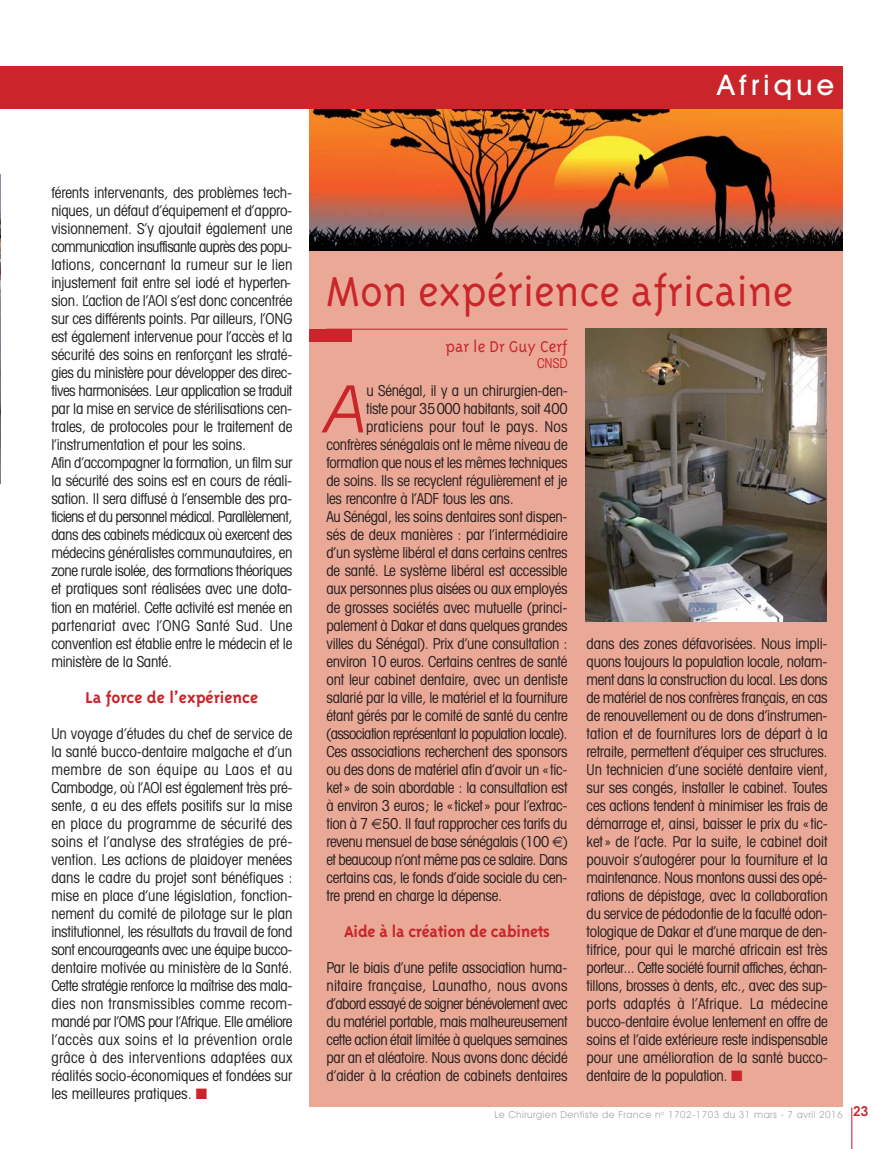
<style>
.page{position:relative;width:894px;height:1149px;background:#fff}
.page>*{position:absolute;margin:0;border:0;box-sizing:border-box;transform-origin:0 0}
.t1{font:italic 66px "Avant Garde IT Cby BT";color:#c9252b}
.t2{font:300 48px "Triplex";color:#c9252b}
.t3{font:500 28.5px "Avant Garde IT Cby BT";letter-spacing:.15em;color:#fff}
.t4{font:700 18px "Triplex";letter-spacing:-.015em;color:#c9252b}
.t5{font:300 18px "Triplex";color:#c9252b}
.t6{font:condensed 15px/18px "Avant Garde IT Cby BT";letter-spacing:-.015em;color:#231f20;text-align:justify}
.t7{font:condensed 15px "Avant Garde IT Cby BT";letter-spacing:-.04em;color:#231f20}
.t8{font:condensed 15px "Avant Garde IT Cby BT";letter-spacing:-.035em;color:#231f20}
.t9{font:condensed 15px "Avant Garde IT Cby BT";letter-spacing:.015em;color:#231f20}
.t10{font:condensed 13.5px "Avant Garde IT Cby BT";color:#c9252b}
.t11{font:600 condensed 13.5px "Avant Garde IT Cby BT";color:#c9252b}
.t12{font:9.75px "Avant Garde IT Cby BT";letter-spacing:.05em;color:#a7a9ac}
.s1{color:#c9252b}
</style>
<div class="page">
<div style="left:309px;top:105px;width:533px;height:1001px;background:#eaa896"></div>
<img style="left:585px;top:329px;width:241px;height:292px">
<img style="left:309px;top:109px;width:533px;height:141px">
<hr style="left:851px;top:1107px;width:1px;height:42px;background:#c9252b">
<div style="left:0;top:66px;width:842px;height:43px;background:#c9252b"></div>
<img style="left:0;top:175px;width:1px;height:308px">
<hr style="left:326px;top:329px;width:241px;height:1px;background:#c9252b">
<div style="left:309px;top:329px;width:43px;height:12px;background:#c9252b"></div>
<h3 class="t3" style="left:717px;top:68px;width:118px">Afrique</h3>
<p class="t6" style="left:51px;top:184px;width:242px;text-align:left">férents intervenants, des problèmes tech&shy;niques, un défaut d’équipement et d’appro&shy;visionnement. S’y ajoutait également une communication insuffisante auprès des popu&shy;lations, concernant la rumeur sur le lien injustement fait entre sel iodé et hyperten&shy;sion. L’action de l’AOI s’est donc concentrée sur ces différents points. Par ailleurs, l’ONG est également intervenue pour l’accès et la sécurité des soins en renforçant les straté&shy;gies du ministère pour développer des direc&shy;tives harmonisées. Leur application se traduit par la mise en service de stérilisations cen&shy;trales, de protocoles pour le traitement de l’instrumentation et pour les soins.<br>Afin d’accompagner la formation, un film sur la sécurité des soins est en cours de réali&shy;sation. Il sera diffusé à l’ensemble des pra&shy;ticiens et du personnel médical. Parallèlement, dans des cabinets médicaux où exercent des médecins généralistes communautaires, en zone rurale isolée, des formations théoriques et pratiques sont réalisées avec une dota&shy;tion en matériel. Cette activité est menée en partenariat avec l’ONG Santé Sud. Une convention est établie entre le médecin et le ministère de la Santé.</p>
<p class="t4" style="left:86px;top:687px;width:174px">La force de l’expérience</p>
<p class="t6" style="left:51px;top:724px;width:243px">Un voyage d’études du chef de service de la santé bucco-dentaire malgache et d’un membre de son équipe au Laos et au Cambodge, où l’AOI est également très pré&shy;sente, a eu des effets positifs sur la mise en place du programme de sécurité des soins et l’analyse des stratégies de pré&shy;vention. Les actions de plaidoyer menées dans le cadre du projet sont bénéfiques : mise en place d’une législation, fonction&shy;nement du comité de pilotage sur le plan institutionnel, les résultats du travail de fond sont encourageants avec une équipe bucco&shy;dentaire motivée au ministère de la Santé.<br>Cette stratégie renforce la maîtrise des mala&shy;dies non transmissibles comme recom&shy;mandé par l’OMS pour l’Afrique. Elle améliore l’accès aux soins et la prévention orale grâce à des interventions adaptées aux réalités socio-économiques et fondées sur les meilleures pratiques. <span class="s1">■</span></p>
<h2 class="t2" style="left:326px;top:264px;width:468px">Mon expérience africaine</h2>
<p class="t5" style="left:445px;top:336px;width:124px">par le Dr Guy Cerf</p>
<p class="t10" style="left:537px;top:355px;width:32px">CNSD</p>
<h1 class="t1" style="left:326px;top:369px;width:41px">A</h1>
<p class="t6" style="left:366px;top:382px;width:203px">u Sénégal, il y a un chirurgien-den-</p>
<p class="t6" style="left:366px;top:400px;width:203px">tiste pour 35 000 habitants, soit 400</p>
<p class="t9" style="left:366px;top:418px;width:203px">praticiens pour tout le pays. Nos</p>
<p class="t6" style="left:326px;top:436px;width:242px">confrères sénégalais ont le même niveau de</p>
<p class="t6" style="left:326px;top:454px;width:242px">formation que nous et les mêmes techniques</p>
<p class="t6" style="left:326px;top:472px;width:242px">de soins. Ils se recyclent régulièrement et je</p>
<p class="t6" style="left:326px;top:490px;width:189px">les rencontre à l’ADF tous les ans.</p>
<p class="t6" style="left:326px;top:508px;width:242px">Au Sénégal, les soins dentaires sont dispen-</p>
<p class="t6" style="left:326px;top:526px;width:242px">sés de deux manières : par l’intermédiaire</p>
<p class="t6" style="left:326px;top:544px;width:242px">d’un système libéral et dans certains centres</p>
<p class="t6" style="left:326px;top:562px;width:242px">de santé. Le système libéral est accessible</p>
<p class="t6" style="left:326px;top:580px;width:242px">aux personnes plus aisées ou aux employés</p>
<p class="t6" style="left:326px;top:598px;width:242px">de grosses sociétés avec mutuelle (princi-</p>
<p class="t6" style="left:326px;top:616px;width:242px">palement à Dakar et dans quelques grandes</p>
<p class="t6" style="left:326px;top:634px;width:242px">villes du Sénégal). Prix d’une consultation :</p>
<p class="t6" style="left:326px;top:652px;width:242px">environ 10 euros. Certains centres de santé</p>
<p class="t6" style="left:326px;top:670px;width:242px">ont leur cabinet dentaire, avec un dentiste</p>
<p class="t6" style="left:326px;top:688px;width:242px">salarié par la ville, le matériel et la fourniture</p>
<p class="t6" style="left:326px;top:706px;width:243px">étant gérés par le comité de santé du centre</p>
<p class="t7" style="left:326px;top:724px;width:242px">(association représentant la population locale).</p>
<p class="t6" style="left:326px;top:742px;width:242px">Ces associations recherchent des sponsors</p>
<p class="t6" style="left:326px;top:760px;width:242px">ou des dons de matériel afin d’avoir un «tic-</p>
<p class="t6" style="left:326px;top:778px;width:243px">ket» de soin abordable : la consultation est</p>
<p class="t6" style="left:326px;top:796px;width:242px">à environ 3 euros; le «ticket» pour l’extrac-</p>
<p class="t6" style="left:326px;top:814px;width:242px">tion à 7 50. II faut rapprocher ces tarifs du</p>
<p class="t6" style="left:326px;top:832px;width:242px">revenu mensuel de base sénégalais (100 )</p>
<p class="t8" style="left:326px;top:850px;width:242px">et beaucoup n’ont même pas ce salaire. Dans</p>
<p class="t6" style="left:326px;top:868px;width:242px">certains cas, le fonds d’aide sociale du cen-</p>
<p class="t6" style="left:326px;top:886px;width:177px">tre prend en charge la dépense.</p>
<p class="t4" style="left:344px;top:921px;width:207px">Aide à la création de cabinets</p>
<p class="t6" style="left:326px;top:958px;width:242px">Par le biais d’une petite association huma&shy;nitaire française, Launatho, nous avons d’abord essayé de soigner bénévolement avec du matériel portable, mais malheureusement cette action était limitée à quelques semaines par an et aléatoire. Nous avons donc décidé d’aider à la création de cabinets dentaires</p>
<p class="t6" style="left:586px;top:634px;width:242px">dans des zones défavorisées. Nous impli&shy;quons toujours la population locale, notam&shy;ment dans la construction du local. Les dons de matériel de nos confrères français, en cas de renouvellement ou de dons d’instrumen&shy;tation et de fournitures lors de départ à la retraite, permettent d’équiper ces structures.<br>Un technicien d’une société dentaire vient, sur ses congés, installer le cabinet. Toutes ces actions tendent à minimiser les frais de démarrage et, ainsi, baisser le prix du «tic&shy;ket» de l’acte. Par la suite, le cabinet doit pouvoir s’autogérer pour la fourniture et la maintenance. Nous montons aussi des opé&shy;rations de dépistage, avec la collaboration du service de pédodontie de la faculté odon&shy;tologique de Dakar et d’une marque de den&shy;tifrice, pour qui le marché africain est très porteur... Cette société fournit affiches, échan&shy;tillons, brosses à dents, etc., avec des sup&shy;ports adaptés à l’Afrique. La médecine bucco-dentaire évolue lentement en offre de soins et l’aide extérieure reste indispensable pour une amélioration de la santé bucco&shy;dentaire de la population. <span class="s1">■</span></p>
<p class="t12" style="left:494px;top:1108px;width:349px">Le Chirurgien Dentiste de France n<sup>o</sup> 1702-1703 du 31 mars - 7 avril 2016</p>
<p class="t11" style="left:853px;top:1103px;width:17px">23</p>
</div>
